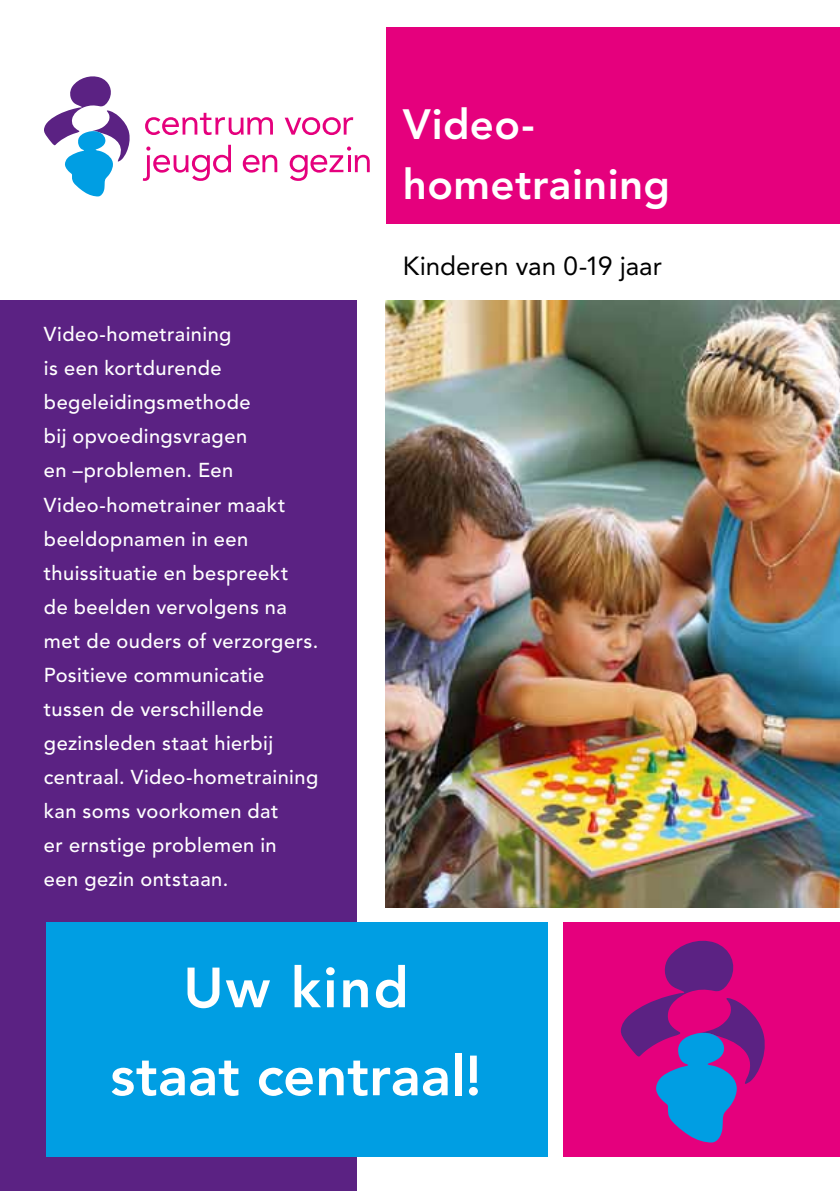
<style>
.page{position:relative;width:840px;height:1191px;background:#fff}
.page>*{position:absolute;margin:0;border:0;box-sizing:border-box;transform-origin:0 0}
.t1{font:800 56px/88px "Avenir";color:#fff;text-align:center}
.t2{font:800 42px/60px "Avenir";letter-spacing:.01em;color:#fff}
.t3{font:26px "Avenir";color:#000}
.t4{font:500 20px/34px "Avenir";letter-spacing:.02em;color:#fff}
</style>
<div class="page">
<div style="left:0;top:300px;width:356px;height:891px;background:#5b2283"></div>
<div style="left:387px;top:28px;width:452px;height:196px;background:#e5007d"></div>
<div style="left:46px;top:922px;width:501px;height:235px;background:#009ee3"></div>
<img style="left:386px;top:300px;width:453px;height:607px">
<svg style="left:44px;top:76px;width:86px;height:120px"></svg>
<svg style="left:143px;top:145px;width:88px;height:36px"></svg>
<svg style="left:242px;top:155px;width:35px;height:18px"></svg>
<svg style="left:289px;top:146px;width:80px;height:35px"></svg>
<svg style="left:145px;top:113px;width:128px;height:22px"></svg>
<svg style="left:284px;top:117px;width:69px;height:18px"></svg>
<div style="left:563px;top:922px;width:276px;height:235px;background:#e5007d"></div>
<svg style="left:620px;top:940px;width:145px;height:202px"></svg>
<h2 class="t2" style="left:403px;top:94px;width:268px">Video&shy;hometraining</h2>
<p class="t4" style="left:44px;top:318px;width:276px">Video-hometraining<br>is een kortdurende begeleidingsmethode<br>bij opvoedingsvragen<br>en –problemen. Een<br>Video-hometrainer maakt beeldopnamen in een thuissituatie en bespreekt<br>de beelden vervolgens na met de ouders of verzorgers.<br>Positieve communicatie tussen de verschillende gezinsleden staat hierbij centraal. Video-hometraining kan soms voorkomen dat<br>er ernstige problemen in<br>een gezin ontstaan.</p>
<h3 class="t3" style="left:403px;top:251px;width:260px">Kinderen van 0-19 jaar</h3>
<h1 class="t1" style="left:110px;top:943px;width:372px">Uw kind<br>staat centraal!</h1>
</div>
